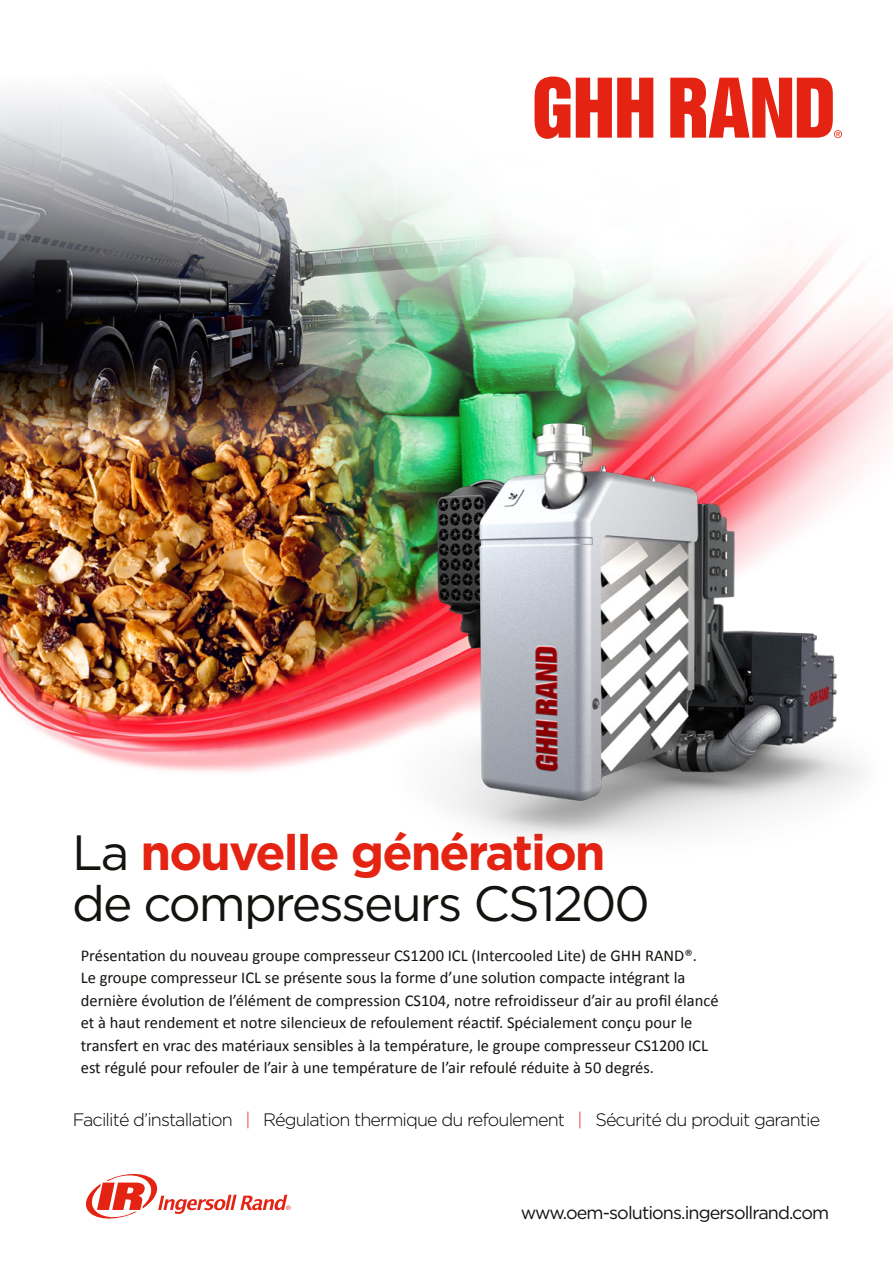
<style>
.page{position:relative;width:893px;height:1263px;background:#fff}
.page>*{position:absolute;margin:0;border:0;box-sizing:border-box;transform-origin:0 0}
.t1{font:49.5px/51px "Gotham";letter-spacing:-.04em;color:#141310}
.t2{font:300 18px "Gotham";letter-spacing:-.05em;color:#000}
.t3{font:18px "Gotham";letter-spacing:-.05em;color:#141310}
.t4{font:16.5px/22.5px "Calibri";color:#141310}
.s1{font-weight:700;color:#e42313}
.s2{color:#e42313}
</style>
<div class="page">
<img style="left:0;top:76px;width:893px;height:696px">
<svg style="left:534px;top:77px;width:119px;height:62px"></svg>
<svg style="left:670px;top:78px;width:172px;height:60px"></svg>
<img style="left:270px;top:376px;width:623px;height:463px">
<svg style="left:86px;top:1174px;width:205px;height:44px"></svg>
<h1 class="t1" style="left:72px;top:825px;width:579px">La <span class="s1">nouvelle génération </span>de compresseurs CS1200</h1>
<p class="t4" style="left:81px;top:943px;width:639px">Présentation du nouveau groupe compresseur CS1200 ICL (Intercooled Lite) de GHH RAND®.<br>Le groupe compresseur ICL se présente sous la forme d’une solution compacte intégrant la dernière évolution de l’élément de compression CS104, notre refroidisseur d’air au profil élancé et à haut rendement et notre silencieux de refoulement réactif. Spécialement conçu pour le transfert en vrac des matériaux sensibles à la température, le groupe compresseur CS1200 ICL est régulé pour refouler de l’air à une température de l’air refoulé réduite à 50 degrés.</p>
<p class="t2" style="left:73px;top:1110px;width:749px">Facilité d’installation <span class="s2">|</span> Régulation thermique du refoulement <span class="s2">|</span> Sécurité du produit garantie</p>
<p class="t3" style="left:521px;top:1201px;width:310px">www.oem-solutions.ingersollrand.com</p>
</div>
